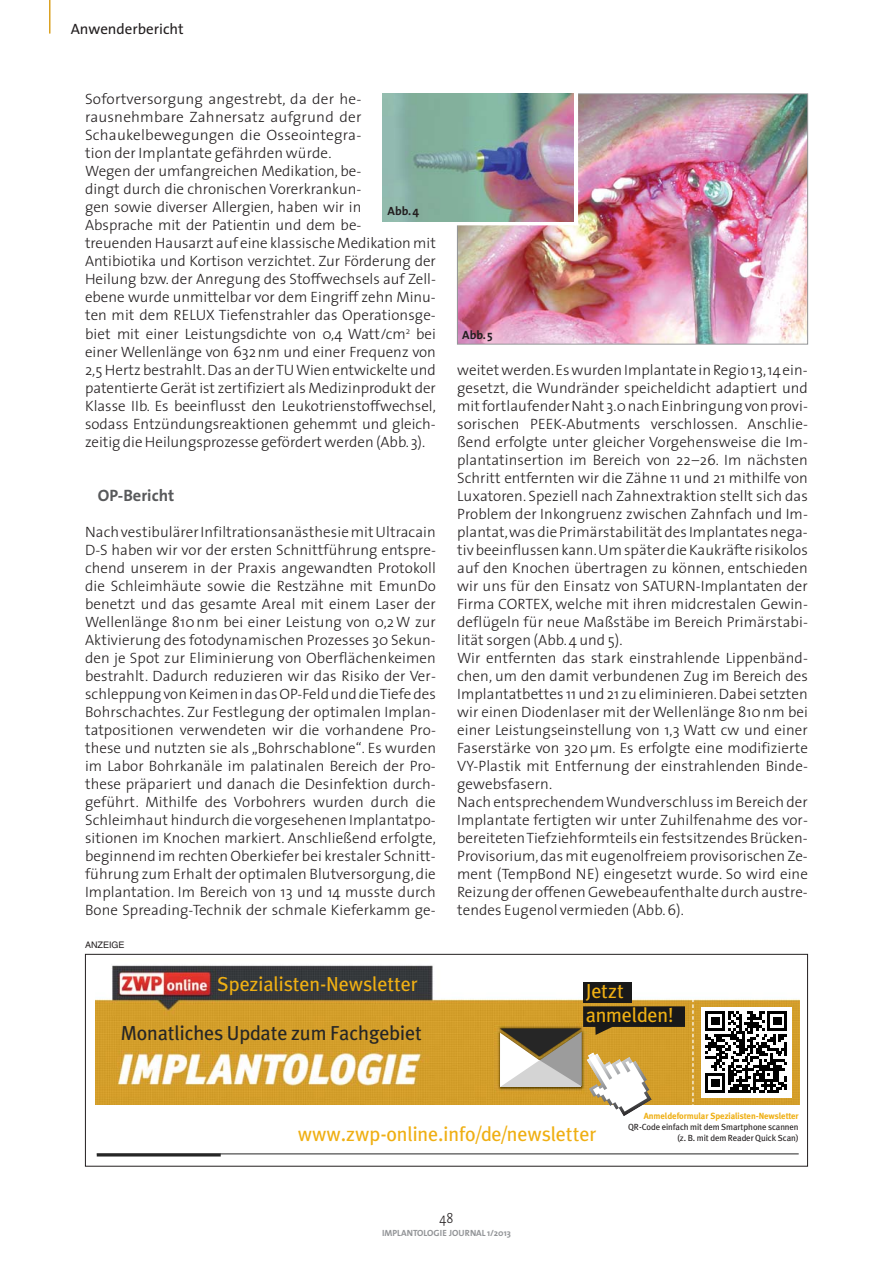
<style>
.page{position:relative;width:893px;height:1263px;background:#fff}
.page>*{position:absolute;margin:0;border:0;box-sizing:border-box;transform-origin:0 0}
.t1{font:20.25px/24px "Meta";color:#efaf13}
.t2{font:20.25px "Meta";color:#262626}
.t3{font:700 16.5px "The Sans";color:#58595b}
.t4{font:300 15px/18px "The Sans";letter-spacing:.005em;color:#231f20}
.t5{font:15px "The Sans";color:#231f20}
.t6{font:300 14.25px "The Sans";color:#231f20;scale:.9 1}
.t7{font:700 12px "The Sans";color:#231f20}
.t8{font:700 9px "The Sans";color:#939598}
.t9{font:9px "Helvetica";color:#231f20}
.t10{font:8.85px/10.6px "Meta";color:#231f20;text-align:right}
.t11{font:700 8.85px "Meta";color:#efaf13}
</style>
<div class="page">
<hr style="left:49px;top:0;width:2px;height:34px;background:#dba223">
<img style="left:459px;top:96px;width:347px;height:246px">
<div style="left:457px;top:94px;width:351px;height:250px;border:1px solid #939598"></div>
<img style="left:382px;top:94px;width:192px;height:127px">
<img style="left:95px;top:965px;width:704px;height:139px">
<div style="left:701px;top:1007px;width:90px;height:90px;background:#fff"></div>
<svg style="left:705px;top:1011px;width:82px;height:82px"></svg>
<hr style="left:97px;top:1153px;width:702px;height:1px;background:#262626">
<hr style="left:97px;top:1153px;width:124px;height:3px;background:#262626">
<svg style="left:692px;top:981px;width:2px;height:124px"></svg>
<img style="left:494px;top:1023px;width:6px;height:71px">
<div style="left:583px;top:982px;width:49px;height:21px;background:#191919"></div>
<svg style="left:500px;top:1006px;width:185px;height:110px"></svg>
<div style="left:85px;top:954px;width:723px;height:212px;border:1px solid #231f20"></div>
<p class="t5" style="left:71px;top:23px;width:114px">Anwenderbericht</p>
<p class="t4" style="left:85px;top:92px;width:352px">Sofortversorgung angestrebt, da der he - rausnehmbare Zahnersatz aufgrund der Schaukelbewegungen die Osseointegra-<br>tion der Implantate gefährden würde.<br>Wegen der umfangreichen Medikation, be-<br>dingt durch die chronischen Vorerkrankun-<br>gen sowie diverser Allergien, haben wir in<br>Absprache mit der Patientin und dem be-<br>treuenden Hausarzt auf eine klassische Medikation mit Antibiotika und Kortison verzichtet. Zur Förderung der Heilung bzw. der Anregung des Stoffwechsels auf Zell - ebene wurde unmittelbar vor dem Eingriff zehn Minu&shy;ten mit dem RELUX Tiefenstrahler das Operations ge - biet mit einer Leistungsdichte von 0,4 Watt/cm<sup>2</sup> bei einer Wellenlänge von 632 nm und einer Frequenz von 2,5 Hertz bestrahlt. Das an der TU Wien entwickelte und patentierte Gerät ist zertifiziert als Medizinprodukt der Klasse IIb. Es beeinflusst den Leukotrienstoffwechsel, sodass Entzündungsreaktionen gehemmt und gleich&shy;zeitig die Heilungsprozesse gefördert werden (Abb. 3).</p>
<p class="t3" style="left:98px;top:486px;width:78px">OP-Bericht</p>
<p class="t4" style="left:85px;top:524px;width:352px;text-align:justify">Nach vestibulärer Infiltrationsanästhesie mit Ultracain D-S haben wir vor der ersten Schnittführung entspre&shy;chend unserem in der Praxis angewandten Protokoll die Schleimhäute sowie die Restzähne mit EmunDo benetzt und das gesamte Areal mit einem Laser der Wellenlänge 810 nm bei einer Leistung von 0,2 W zur Aktivierung des fotodynamischen Prozesses 30 Sekun&shy;den je Spot zur Eliminierung von Oberflächenkeimen bestrahlt. Dadurch reduzieren wir das Risiko der Ver&shy;schleppung von Keimen in das OP-Feld und die Tiefe des Bohrschachtes. Zur Festlegung der optimalen Implan&shy;tatpositionen verwendeten wir die vorhandene Pro&shy;these und nutzten sie als „Bohrschablone“. Es wurden im Labor Bohrkanäle im palatinalen Bereich der Pro&shy;these präpariert und danach die Desinfektion durch - geführt. Mithilfe des Vorbohrers wurden durch die Schleimhaut hindurch die vorgesehenen Implantatpo&shy;sitionen im Knochen markiert. Anschließend erfolgte, beginnend im rechten Oberkiefer bei krestaler Schnitt&shy;führung zum Erhalt der optimalen Blutversorgung, die Implantation. Im Bereich von 13 und 14 musste durch Bone Spreading-Technik der schmale Kieferkamm ge-</p>
<p class="t7" style="left:388px;top:205px;width:33px">Abb. 4</p>
<p class="t9" style="left:85px;top:941px;width:41px">ANZEIGE</p>
<h1 class="t1" style="left:217px;top:973px;width:202px">Spezialisten-Newsletter</h1>
<h1 class="t2" style="left:121px;top:1023px;width:302px">Monatliches Update zum Fachgebiet</h1>
<p class="t7" style="left:462px;top:328px;width:32px">Abb. 5</p>
<p class="t4" style="left:457px;top:362px;width:352px">weitet werden. Es wurden Implantate in Regio 13, 14 ein&shy;gesetzt, die Wund ränder speicheldicht adaptiert und mit fortlaufender Naht 3.0 nach Einbringung von provi&shy;sorischen PEEK- Abutments verschlossen. Anschlie&shy;ßend erfolgte unter gleicher Vorgehensweise die Im&shy;plantatinsertion im Bereich von 22–26. Im nächsten Schritt entfernten wir die Zähne 11 und 21 mithilfe von Luxatoren. Speziell nach Zahnextraktion stellt sich das Problem der Inkongruenz zwischen Zahnfach und Im&shy;plantat, was die Primärstabilität des Implantates nega&shy;tiv beeinflussen kann. Um später die Kaukräfte risikolos auf den Knochen übertragen zu können, entschieden wir uns für den Einsatz von SATURN-Implantaten der Firma CORTEX, welche mit ihren midcrestalen Gewin&shy;deflügeln für neue Maßstäbe im Bereich Primärstabi&shy;lität sorgen (Abb. 4 und 5).<br>Wir entfernten das stark einstrahlende Lippenbänd&shy;chen, um den damit verbundenen Zug im Bereich des Implantatbettes 11 und 21 zu eliminieren. Dabei setzten wir einen Diodenlaser mit der Wellenlänge 810 nm bei einer Leistungseinstellung von 1,3 Watt cw und einer Faserstärke von 320 μm. Es erfolgte eine modifizierte VY-Plastik mit Entfernung der einstrahlenden Binde - gewebsfasern.<br>Nach entsprechendem Wundverschluss im Bereich der Implantate fertigten wir unter Zuhilfenahme des vor - bereiteten Tiefziehformteils ein festsitzendes Brücken-Provisorium, das mit eugenolfreiem provisorischen Ze&shy;ment (TempBond NE) eingesetzt wurde. So wird eine Reizung der offenen Gewebeaufenthalte durch austre&shy;tendes Eugenol vermieden (Abb. 6).</p>
<h1 class="t1" style="left:586px;top:980px;width:89px">Jetzt anmelden!</h1>
<h1 class="t1" style="left:298px;top:1123px;width:300px">www.zwp-online.info/de/newsletter</h1>
<p class="t6" style="left:440px;top:1212px;width:17px">48</p>
<p class="t8" style="left:382px;top:1228px;width:130px">IMPLANTOLOGIE JOURNAL 1/2013</p>
<p class="t11" style="left:644px;top:1111px;width:156px">Anmeldeformular Spezialisten-Newsletter</p>
<p class="t10" style="left:628px;top:1122px;width:172px">QR-Code einfach mit dem Smartphone scannen (z. B. mit dem Reader Quick Scan)</p>
</div>
